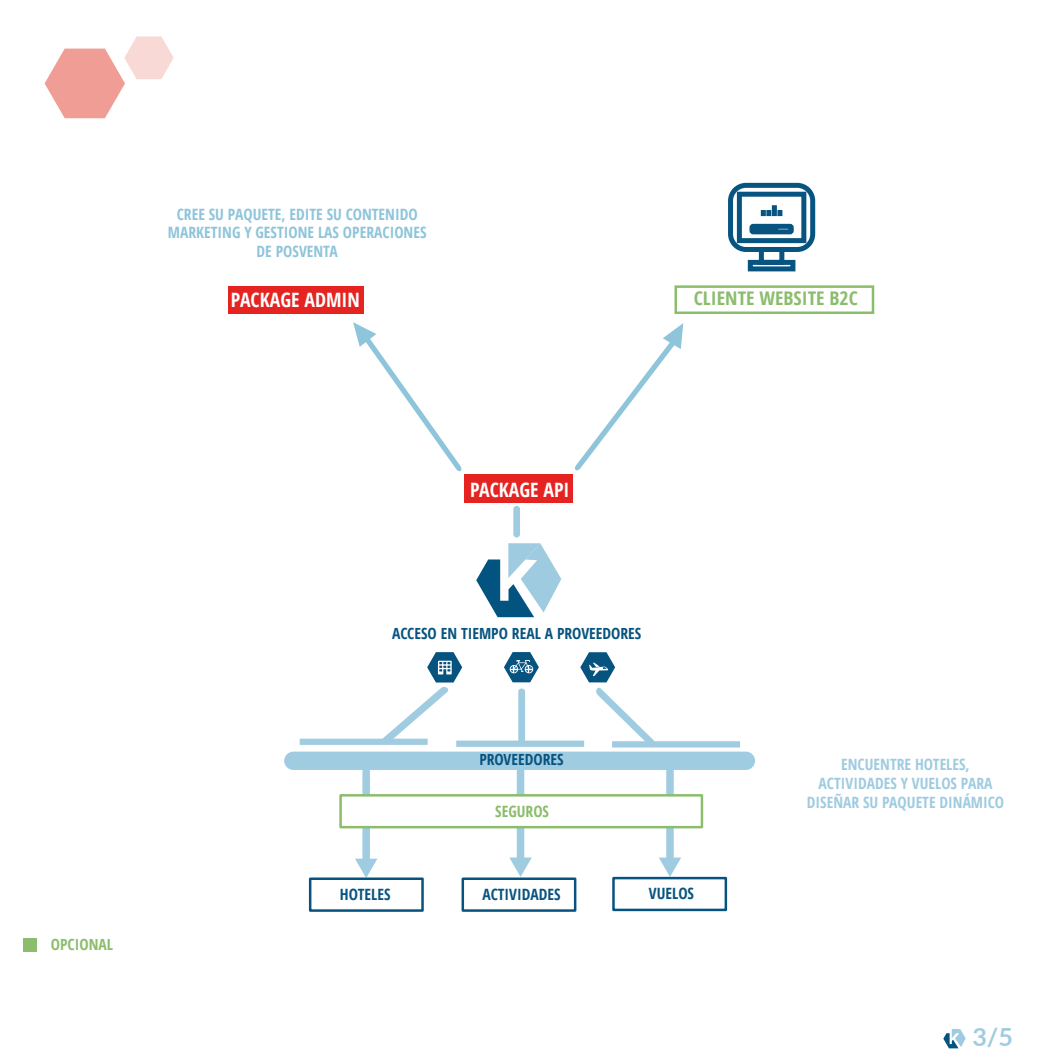
<style>
.page{position:relative;width:1063px;height:1063px;background:#fff}
.page>*{position:absolute;margin:0;border:0;box-sizing:border-box;transform-origin:0 0}
.t1{font:700 25px "Lato";color:#a0cbe0}
.t2{font:700 condensed 19.75px "Open Sans";color:#fff}
.t3{font:700 condensed 18.75px "Open Sans";color:#8bbd6c;scale:1.05 1}
.t4{font:700 condensed 15.5px/18.8px "Open Sans";color:#8ec5db;text-align:center}
.t5{font:700 condensed 15.5px "Open Sans";color:#085480}
.t6{font:700 condensed 15.5px/18.8px "Open Sans";color:#9fcbe0;text-align:center}
.t7{font:700 condensed 15.5px "Open Sans";color:#8bbd6c}
</style>
<div class="page">
<svg style="left:943px;top:1029px;width:23px;height:19px"></svg>
<svg style="left:45px;top:36px;width:129px;height:82px"></svg>
<div style="left:23px;top:939px;width:14px;height:13px;background:#8bbd6c"></div>
<div style="left:465px;top:474px;width:108px;height:29px;background:#e52320"></div>
<div style="left:728px;top:183px;width:87px;height:69px;border:5px solid #085480;border-radius:15px"></div>
<div style="left:737px;top:192px;width:69px;height:51px;border:5px solid #085480"></div>
<div style="left:759px;top:247px;width:25px;height:18px;border:5px solid #085480"></div>
<div style="left:748px;top:260px;width:47px;height:11px;border:5px solid #085480"></div>
<div style="left:749px;top:224px;width:45px;height:10px;border:5px solid #085480"></div>
<svg style="left:752px;top:226px;width:26px;height:6px"></svg>
<svg style="left:761px;top:210px;width:10px;height:6px"></svg>
<div style="left:772px;top:205px;width:5px;height:11px;background:#085480"></div>
<svg style="left:777px;top:210px;width:5px;height:6px"></svg>
<div style="left:300px;top:739px;width:128px;height:6px;background:#a0cbe0"></div>
<div style="left:456px;top:741px;width:128px;height:6px;background:#a0cbe0"></div>
<div style="left:612px;top:741px;width:128px;height:7px;background:#a0cbe0"></div>
<svg style="left:504px;top:652px;width:35px;height:30px"></svg>
<div style="left:517px;top:770px;width:7px;height:91px;background:#a0cce1"></div>
<svg style="left:509px;top:858px;width:23px;height:19px"></svg>
<div style="left:362px;top:771px;width:8px;height:91px;background:#a0cce1"></div>
<svg style="left:355px;top:859px;width:22px;height:18px"></svg>
<div style="left:666px;top:770px;width:8px;height:91px;background:#a0cce1"></div>
<svg style="left:659px;top:858px;width:22px;height:19px"></svg>
<svg style="left:381px;top:652px;width:81px;height:92px"></svg>
<svg style="left:580px;top:652px;width:75px;height:96px"></svg>
<div style="left:518px;top:689px;width:7px;height:55px;background:#a0cce1;border-radius:3px"></div>
<svg style="left:476px;top:543px;width:85px;height:74px"></svg>
<div style="left:513px;top:506px;width:7px;height:32px;background:#a0cce1;border-radius:3px"></div>
<div style="left:284px;top:752px;width:471px;height:18px;background:#a0cce1;border-radius:9px"></div>
<div style="left:309px;top:877px;width:115px;height:35px;border:2px solid #065380"></div>
<div style="left:462px;top:877px;width:114px;height:35px;border:2px solid #065380"></div>
<div style="left:612px;top:877px;width:115px;height:34px;border:2px solid #065380"></div>
<div style="left:228px;top:286px;width:136px;height:27px;background:#e52320"></div>
<svg style="left:353px;top:322px;width:109px;height:150px"></svg>
<div style="left:339px;top:794px;width:364px;height:34px;background:#fff;border:2px solid #8bbd6c"></div>
<svg style="left:575px;top:323px;width:108px;height:147px"></svg>
<div style="left:675px;top:285px;width:199px;height:29px;border:2px solid #8bbe6c"></div>
<p class="t4" style="left:168px;top:204px;width:260px">CREE SU PAQUETE, EDITE SU CONTENIDO<br>MARKETING Y GESTIONE LAS OPERACIONES<br>DE POSVENTA</p>
<p class="t2" style="left:231px;top:286px;width:130px">PACKAGE ADMIN</p>
<p class="t3" style="left:694px;top:285px;width:158px">CLIENTE WEBSITE B2C</p>
<p class="t7" style="left:51px;top:934px;width:64px">OPCIONAL</p>
<p class="t2" style="left:470px;top:476px;width:101px">PACKAGE API</p>
<p class="t5" style="left:392px;top:623px;width:251px">ACCESO EN TIEMPO REAL A PROVEEDORES</p>
<p class="t5" style="left:479px;top:749px;width:86px">PROVEEDORES</p>
<p class="t7" style="left:495px;top:800px;width:55px">SEGUROS</p>
<p class="t5" style="left:340px;top:884px;width:52px">HOTELES</p>
<p class="t5" style="left:482px;top:884px;width:80px">ACTIVIDADES</p>
<p class="t5" style="left:649px;top:883px;width:47px">VUELOS</p>
<p class="t6" style="left:807px;top:755px;width:199px">ENCUENTRE HOTELES,<br>ACTIVIDADES Y VUELOS PARA<br>DISEÑAR SU PAQUETE DINÁMICO</p>
<h1 class="t1" style="left:972px;top:1018px;width:42px">3/5</h1>
</div>
